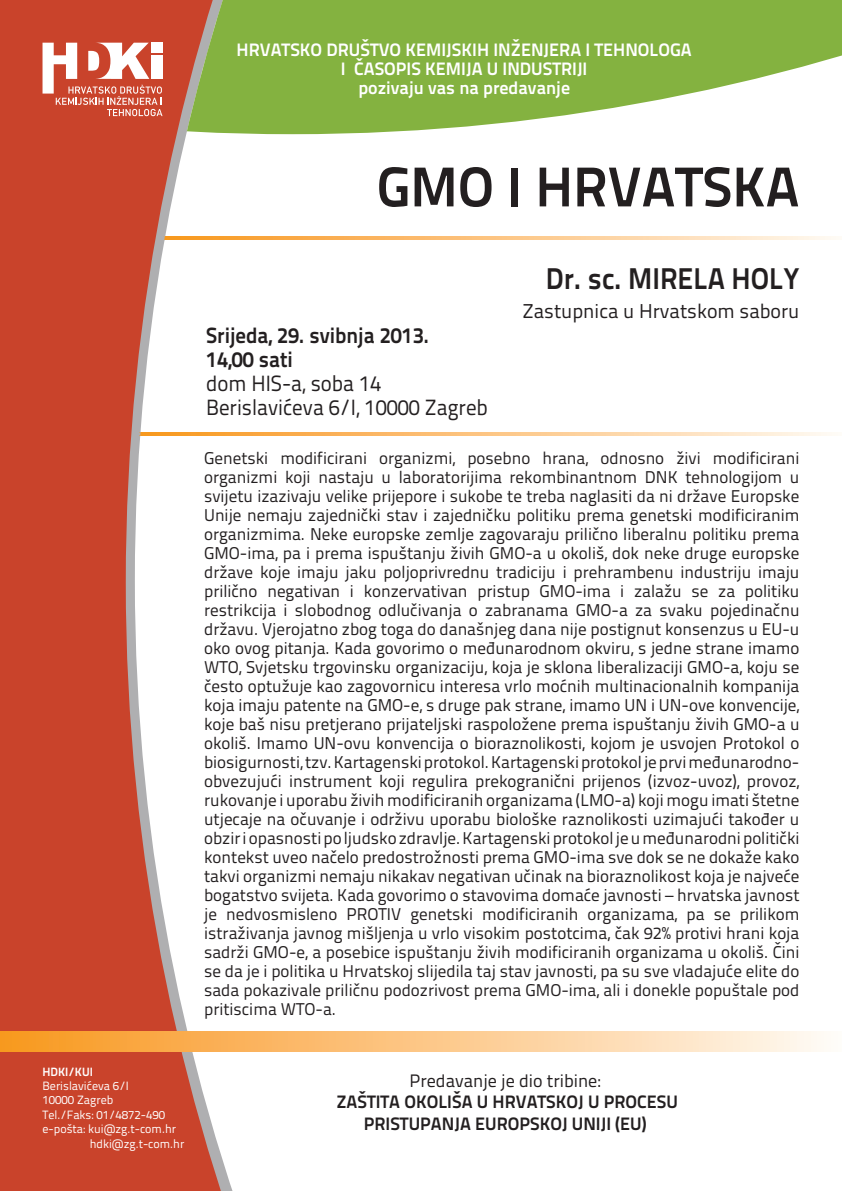
<style>
.page{position:relative;width:842px;height:1191px;background:#c9432b}
.page>*{position:absolute;margin:0;border:0;box-sizing:border-box;transform-origin:0 0}
.t1{font:56px "Titillium Text 25 L 800 wt";color:#231f20}
.t2{font:700 30px "Titillium Text 22 L";color:#231f20;scale:.95 1}
.t3{font:22px "Titillium Text 22 L";color:#231f20;scale:.95 1}
.t4{font:700 22px "Titillium Text 22 L";color:#231f20;scale:.95 1}
.t5{font:20px "Titillium Text 22 L";color:#231f20}
.t6{font:700 18px "Titillium Text 22 L";color:#fff}
.t7{font:700 18px "Titillium Text 22 L";color:#231f20}
.t8{font:18px "Titillium Text 22 L";color:#231f20}
.t9{font:17px/19px "Titillium Text 22 L";color:#231f20;text-align:justify}
.t10{font:12px "Titillium Text 22 L";color:#fff}
.t11{font:700 12px "Titillium Text 22 L";color:#fff}
</style>
<div class="page">
<div style="left:135px;top:134px;width:707px;height:1057px;background:#fff"></div>
<svg style="left:135px;top:0;width:707px;height:134px;fill:#84b240"></svg>
<svg style="left:43px;top:43px;width:120px;height:73px"></svg>
<svg style="left:140px;top:432px;width:702px;height:4px"></svg>
<svg style="left:165px;top:236px;width:677px;height:4px"></svg>
<svg style="left:160px;top:235px;width:5px;height:6px"></svg>
<div style="left:0;top:1031px;width:842px;height:20px;background:linear-gradient(to right,#f9961d,#fff9f3)"></div>
<svg style="left:137px;top:432px;width:3px;height:4px"></svg>
<p class="t6" style="left:237px;top:36px;width:457px">HRVATSKO DRUŠTVO KEMIJSKIH INŽENJERA I TEHNOLOGA</p>
<p class="t6" style="left:341px;top:55px;width:248px">I ČASOPIS KEMIJA U INDUSTRIJI</p>
<p class="t6" style="left:358px;top:74px;width:213px">pozivaju vas na predavanje</p>
<p class="t1" style="left:377px;top:144px;width:424px">GMO I HRVATSKA</p>
<p class="t11" style="left:43px;top:1062px;width:52px">HDKI/KUI</p>
<p class="t10" style="left:43px;top:1076px;width:88px">Berislavićeva 6/I</p>
<p class="t10" style="left:43px;top:1091px;width:72px">10000 Zagreb</p>
<p class="t10" style="left:43px;top:1105px;width:124px">Tel./Faks: 01/4872-490</p>
<p class="t10" style="left:43px;top:1120px;width:135px">e-pošta: kui@zg.t-com.hr</p>
<p class="t10" style="left:90px;top:1134px;width:96px">hdki@zg.t-com.hr</p>
<p class="t2" style="left:546px;top:255px;width:268px">Dr. sc. MIRELA HOLY</p>
<p class="t5" style="left:522px;top:296px;width:279px">Zastupnica u Hrvatskom saboru</p>
<p class="t4" style="left:206px;top:318px;width:236px">Srijeda, 29. svibnja 2013.</p>
<p class="t4" style="left:206px;top:342px;width:93px">14,00 sati</p>
<p class="t3" style="left:206px;top:367px;width:186px">dom HIS-a, soba 14</p>
<p class="t3" style="left:206px;top:391px;width:298px">Berislavićeva 6/I, 10000 Zagreb</p>
<p class="t9" style="left:204px;top:447px;width:597px">Genetski modificirani organizmi, posebno hrana, odnosno živi modificirani organizmi koji nastaju u laboratorijima rekombinantnom DNK tehnologijom u svijetu izazivaju velike prijepore i sukobe te treba naglasiti da ni države Europske Unije nemaju zajednički stav i zajedničku politiku prema genetski modificiranim organizmima. Neke europske zemlje zagovaraju prilično liberalnu politiku prema GMO-ima, pa i prema ispuštanju živih GMO-a u okoliš, dok neke druge europske države koje imaju jaku poljoprivrednu tradiciju i prehrambenu industriju imaju prilično negativan i konzervativan pristup GMO-ima i zalažu se za politiku restrikcija i slobodnog odlučivanja o zabranama GMO-a za svaku pojedinačnu državu. Vjerojatno zbog toga do današnjeg dana nije postignut konsenzus u EU-u oko ovog pitanja. Kada govorimo o međunarodnom okviru, s jedne strane imamo WTO, Svjetsku trgovinsku organizaciju, koja je sklona liberalizaciji GMO-a, koju se često optužuje kao zagovornicu interesa vrlo moćnih multinacionalnih kompanija koja imaju patente na GMO-e, s druge pak strane, imamo UN i UN-ove konvencije, koje baš nisu pretjerano prijateljski raspoložene prema ispuštanju živih GMO-a u okoliš. Imamo UN-ovu konvencija o bioraznolikosti, kojom je usvojen Protokol o biosigurnosti, tzv. Kartagenski protokol. Kartagenski protokol je prvi međunarodno&shy;obvezujući instrument koji regulira prekogranični prijenos (izvoz-uvoz), provoz, rukovanje i uporabu živih modificiranih organizama (LMO-a) koji mogu imati štetne utjecaje na očuvanje i održivu uporabu biološke raznolikosti uzimajući također u obzir i opasnosti po ljudsko zdravlje. Kartagenski protokol je u međunarodni politički kontekst uveo načelo predostrožnosti prema GMO-ima sve dok se ne dokaže kako takvi organizmi nemaju nikakav negativan učinak na bioraznolikost koja je najveće bogatstvo svijeta. Kada govorimo o stavovima domaće javnosti – hrvatska javnost je nedvosmisleno PROTIV genetski modificiranih organizama, pa se prilikom istraživanja javnog mišljenja u vrlo visokim postotcima, čak 92% protivi hrani koja sadrži GMO-e, a posebice ispuštanju živih modificiranih organizama u okoliš. Čini se da je i politika u Hrvatskoj slijedila taj stav javnosti, pa su sve vladajuće elite do sada pokazivale priličnu podozrivost prema GMO-ima, ali i donekle popuštale pod pritiscima WTO-a.</p>
<p class="t8" style="left:409px;top:1067px;width:193px">Predavanje je dio tribine:</p>
<p class="t7" style="left:336px;top:1088px;width:343px">ZAŠTITA OKOLIŠA U HRVATSKOJ U PROCESU</p>
<p class="t7" style="left:364px;top:1109px;width:284px">PRISTUPANJA EUROPSKOJ UNIJI (EU)</p>
</div>
